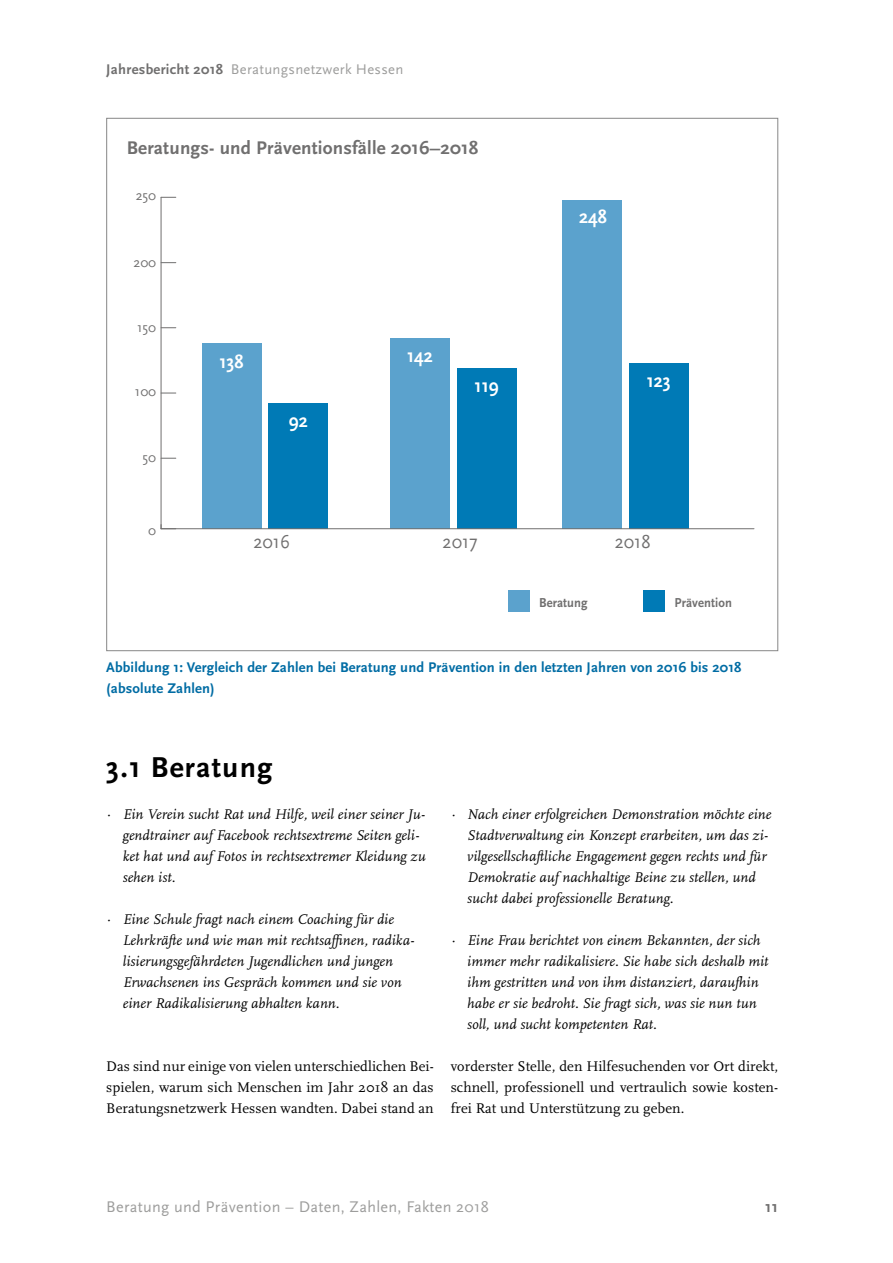
<style>
.page{position:relative;width:893px;height:1263px;background:#fff}
.page>*{position:absolute;margin:0;border:0;box-sizing:border-box;transform-origin:0 0}
.UÜ_1{font:30px "Scala Sans CV Bold";letter-spacing:.04em;color:#000}
.t1{font:700 19.5px "Scala Sans";color:#fff;scale:.94 1}
.t2{font:19.5px "Scala Sans";color:#706f6f;scale:.94 1}
.Ü2{font:19.2px "Scala Sans CV Bold";letter-spacing:.01em;color:#706f6f}
.t3{font:16.2px "Scala Sans CV";letter-spacing:.02em;color:#9d9d9c}
.t4{font:16.2px "Scala Sans CV Bold";color:#706f6f}
.lauf{font:italic 14.7px/21px "Scala CV";letter-spacing:.005em;color:#000}
.lauf-2{font:14.7px/21px "Scala CV";letter-spacing:.005em;color:#000;text-align:justify}
.BU{font:14.7px/21px "Scala Sans CV Bold";letter-spacing:.01em;color:#006ca4}
.t5{font:14.7px "Scala Sans CV";letter-spacing:.02em;color:#9d9d9c}
.t6{font:14.1px "Scala Sans";color:#706f6f}
.t7{font:700 13.5px "Scala Sans";letter-spacing:.01em;color:#706f6f;scale:.93 1}
.s1{font-family:"Scala Sans CV Bold";color:#706f6f}
</style>
<div class="page">
<hr style="left:161px;top:197px;width:1px;height:332px;background:#706f6f">
<svg style="left:161px;top:327px;width:15px;height:1px"></svg>
<svg style="left:161px;top:458px;width:15px;height:1px"></svg>
<svg style="left:162px;top:262px;width:14px;height:1px"></svg>
<svg style="left:161px;top:393px;width:15px;height:1px"></svg>
<svg style="left:161px;top:197px;width:15px;height:1px"></svg>
<div style="left:629px;top:363px;width:60px;height:166px;background:#007ab6"></div>
<div style="left:562px;top:200px;width:60px;height:329px;background:#5ba2cd"></div>
<div style="left:268px;top:403px;width:60px;height:126px;background:#007ab6"></div>
<div style="left:202px;top:343px;width:59px;height:186px;background:#5ba2cd"></div>
<div style="left:457px;top:368px;width:59px;height:161px;background:#007ab6"></div>
<div style="left:390px;top:338px;width:60px;height:191px;background:#5ba2cd"></div>
<div style="left:508px;top:590px;width:22px;height:22px;background:#5ba2cd"></div>
<div style="left:644px;top:590px;width:21px;height:22px;background:#007ab6"></div>
<hr style="left:161px;top:528px;width:593px;height:1px;background:#706f6f">
<p class="t5" style="left:106px;top:61px;width:299px"><span class="s1">Jahresbericht 2018</span> Beratungsnetzwerk Hessen</p>
<p class="Ü2" style="left:127px;top:138px;width:353px">Beratungs- und Präventionsfälle 2016–2018</p>
<p class="t6" style="left:136px;top:188px;width:22px">250</p>
<p class="t6" style="left:133px;top:255px;width:24px">200</p>
<p class="t6" style="left:137px;top:320px;width:21px">150</p>
<p class="t6" style="left:135px;top:384px;width:23px">100</p>
<p class="t6" style="left:143px;top:450px;width:15px">50</p>
<p class="t6" style="left:148px;top:522px;width:9px">0</p>
<p class="t1" style="left:219px;top:351px;width:27px">138</p>
<p class="t1" style="left:289px;top:410px;width:22px">92</p>
<p class="t2" style="left:253px;top:531px;width:40px">2016</p>
<p class="t1" style="left:407px;top:345px;width:29px">142</p>
<p class="t1" style="left:475px;top:375px;width:27px">119</p>
<p class="t1" style="left:579px;top:207px;width:31px">248</p>
<p class="t1" style="left:647px;top:370px;width:27px">123</p>
<p class="t2" style="left:443px;top:531px;width:39px">2017</p>
<p class="t2" style="left:615px;top:531px;width:39px">2018</p>
<p class="t7" style="left:539px;top:595px;width:53px">Beratung</p>
<p class="t7" style="left:675px;top:595px;width:63px">Prävention</p>
<p class="BU" style="left:106px;top:657px;width:637px">Abbildung 1: Vergleich der Zahlen bei Beratung und Prävention in den letzten Jahren von 2016 bis 2018 (absolute Zahlen)</p>
<p class="UÜ_1" style="left:106px;top:751px;width:168px">3.1 Beratung</p>
<p class="lauf" style="left:123px;top:804px;width:304px;text-indent:-16px">· Ein Verein sucht Rat und Hilfe, weil einer seiner Ju&shy;gendtrainer auf Facebook rechtsextreme Seiten geli&shy;ket hat und auf Fotos in rechtsextremer Kleidung zu sehen ist.</p>
<p class="lauf" style="left:123px;top:909px;width:292px;text-indent:-16px">· Eine Schule fragt nach einem Coaching für die Lehrkräfte und wie man mit rechtsaffinen, radika&shy;lisierungsgefährdeten Jugendlichen und jungen Erwachsenen ins Gespräch kommen und sie von einer Radikalisierung abhalten kann.</p>
<p class="lauf" style="left:467px;top:804px;width:306px;text-indent:-16px">· Nach einer erfolgreichen Demonstration möchte eine Stadtverwaltung ein Konzept erarbeiten, um das zi&shy;vilgesellschaftliche Engagement gegen rechts und für Demokratie auf nachhaltige Beine zu stellen, und sucht dabei professionelle Beratung.</p>
<p class="lauf" style="left:467px;top:930px;width:303px;text-indent:-16px">· Eine Frau berichtet von einem Bekannten, der sich immer mehr radikalisiere. Sie habe sich deshalb mit ihm gestritten und von ihm distanziert, daraufhin habe er sie bedroht. Sie fragt sich, was sie nun tun soll, und sucht kompetenten Rat.</p>
<p class="lauf-2" style="left:106px;top:1056px;width:329px">Das sind nur einige von vielen unterschiedlichen Bei&shy;spielen, warum sich Menschen im Jahr 2018 an das Beratungsnetzwerk Hessen wandten. Dabei stand an</p>
<p class="lauf-2" style="left:451px;top:1056px;width:329px">vorderster Stelle, den Hilfesuchenden vor Ort direkt, schnell, professionell und vertraulich sowie kosten&shy;frei Rat und Unterstützung zu geben.</p>
<p class="t3" style="left:106px;top:1198px;width:384px">Beratung und Prävention – Daten, Zahlen, Fakten 2018</p>
<p class="t4" style="left:765px;top:1198px;width:14px">11</p>
</div>
